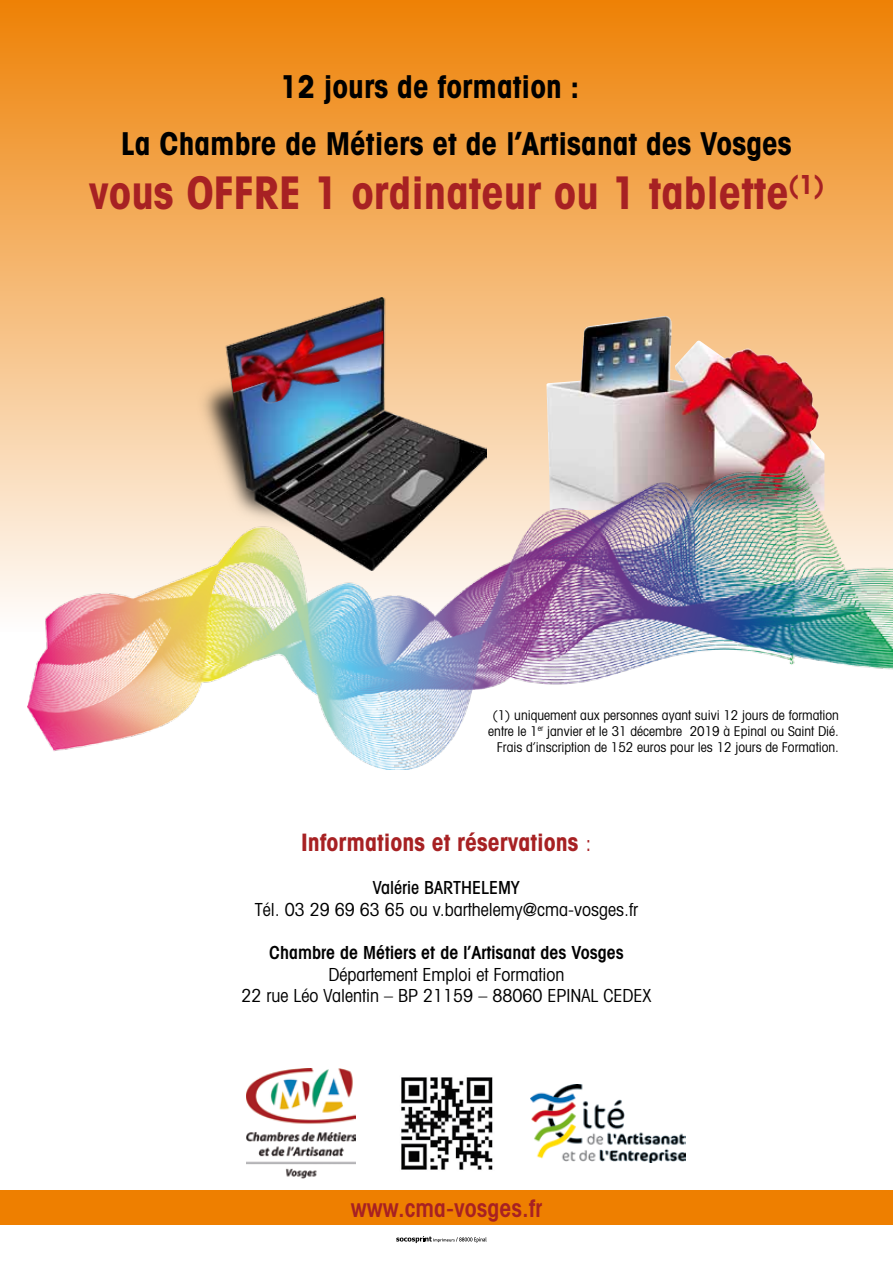
<style>
.page{position:relative;width:893px;height:1263px;background:#fff}
.page>*{position:absolute;margin:0;border:0;box-sizing:border-box;transform-origin:0 0}
.t1{font:700 condensed 45px "Avant Garde";color:#a72123}
.t2{font:700 condensed 31.5px "Avant Garde";color:#000}
.t3{font:700 condensed 24px "Avant Garde";color:#a72123}
.t4{font:600 condensed 24px "Avant Garde";color:#a72123}
.t5{font:condensed 18px/21.6px "Avant Garde";color:#000;text-align:center}
.t6{font:600 condensed 18px "Avant Garde";color:#000}
.t7{font:500 condensed 18px "Avant Garde";color:#000}
.t8{font:condensed 13.5px/16.2px "Avant Garde";color:#000;text-align:right}
.s1{font-weight:400}
</style>
<div class="page">
<div style="left:0;top:0;width:893px;height:631px;background:linear-gradient(to bottom,#ee8105,#fefdfd)"></div>
<img style="left:546px;top:316px;width:278px;height:149px">
<img style="left:194px;top:298px;width:293px;height:167px">
<img style="left:228px;top:305px;width:156px;height:109px">
<img style="left:28px;top:465px;width:865px;height:304px">
<img style="left:247px;top:1068px;width:108px;height:111px">
<img style="left:531px;top:1084px;width:154px;height:79px">
<img style="left:401px;top:1077px;width:92px;height:93px">
<div style="left:0;top:1191px;width:893px;height:34px;background:#ee7f00"></div>
<svg style="left:396px;top:1236px;width:91px;height:7px"></svg>
<h2 class="t2" style="left:280px;top:66px;width:301px">12 jours de formation :</h2>
<h2 class="t2" style="left:121px;top:123px;width:672px">La Chambre de Métiers et de l’Artisanat des Vosges</h2>
<h1 class="t1" style="left:89px;top:164px;width:737px">vous offre 1 ordinateur ou 1 tablette<sup>(1)</sup></h1>
<p class="t8" style="left:488px;top:706px;width:352px">(1) uniquement aux personnes ayant suivi 12 jours de formation entre le 1<sup>er</sup> janvier et le 31 décembre 2019 à Epinal ou Saint Dié.<br>Frais d’inscription de 152 euros pour les 12 jours de Formation.</p>
<h3 class="t3" style="left:301px;top:827px;width:292px">Informations et réservations <span class="s1">:</span></h3>
<h3 class="t7" style="left:373px;top:877px;width:148px">Valérie BARTHELEMY</h3>
<h3 class="t5" style="left:255px;top:898px;width:385px">Tél. 03 29 69 63 65 ou v.barthelemy@cma-vosges.fr</h3>
<h3 class="t6" style="left:269px;top:942px;width:356px">Chambre de Métiers et de l’Artisanat des Vosges</h3>
<h3 class="t5" style="left:242px;top:963px;width:411px">Département Emploi et Formation<br>22 rue Léo Valentin – BP 21159 – 88060 EPINAL CEDEX</h3>
<h3 class="t4" style="left:351px;top:1194px;width:193px">www.cma-vosges.fr</h3>
</div>
